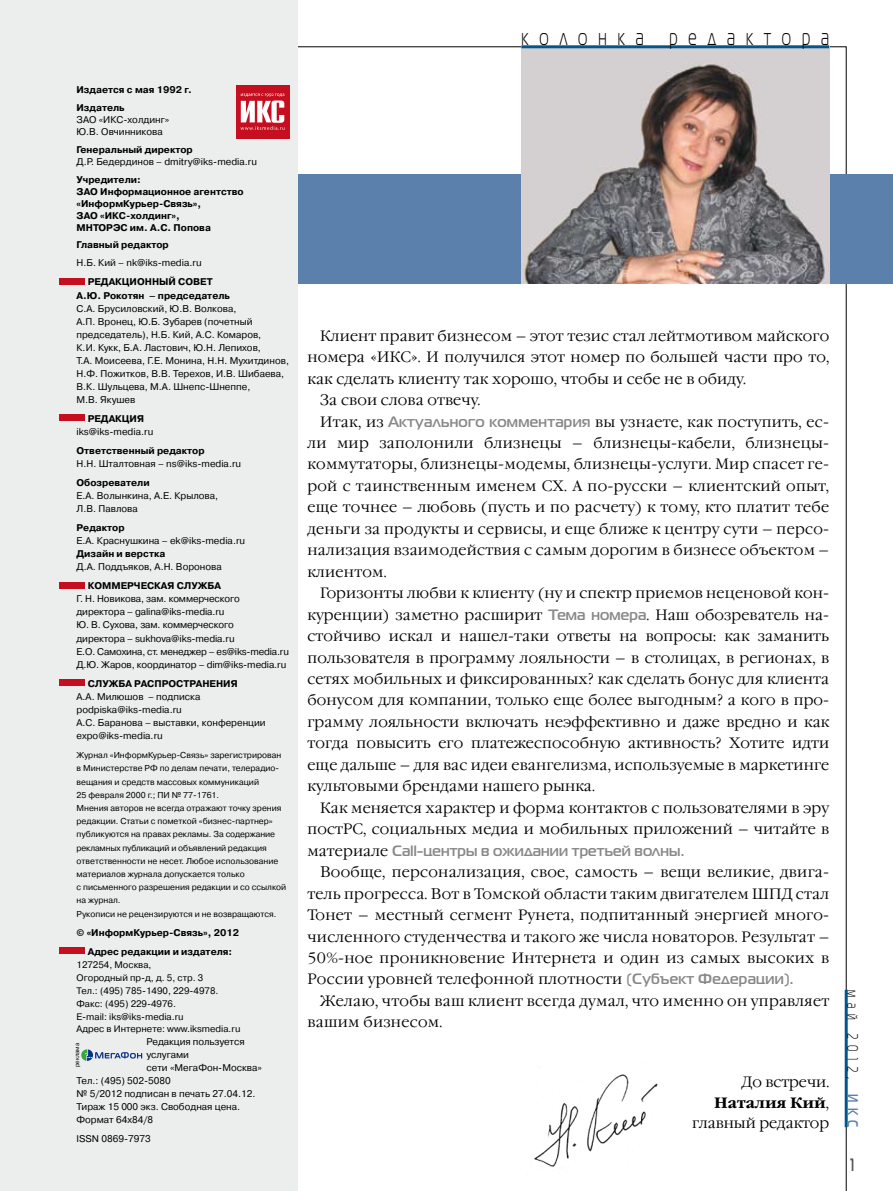
<style>
.page{position:relative;width:893px;height:1191px;background:#fff}
.page>*{position:absolute;margin:0;border:0;box-sizing:border-box;transform-origin:0 0}
.t1{font:22.5px "Magistral C";letter-spacing:.7em;color:#000;scale:.7 1}
.t2{font:700 18px "Magistral C";color:#58585a;scale:.7 1}
.t3{font:300 15px/21.5px "Garamond C";letter-spacing:.01em;color:#000;text-align:right}
.t4{font:700 15px "Magistral C";letter-spacing:.01em;color:#87888a}
.t5{font:15px "Magistral C";letter-spacing:.55em;color:#000;scale:.7 1}
.t6{font:9.75px/13px "Pragmatica C";color:#000}
.t7{font:700 9.75px/12px "Pragmatica C";color:#000}
.t8{font:9.45px/12.9px "Pragmatica C";color:#000}
.t9{font:8.55px/13.2px "Pragmatica C";color:#000}
.t10{font:6px "Pragmatica C";color:#000}
.s1{font-family:"Magistral C";font-weight:700;color:#87888a}
.s2{font-family:"Garamond C";font-weight:300;color:#000}
.s3{font-weight:700;color:#5b80ab}
.s4{font-weight:700}
</style>
<div class="page">
<div style="left:284px;top:174px;width:609px;height:110px;background:#5b80ab"></div>
<img style="left:521px;top:48px;width:308px;height:235px">
<img style="left:534px;top:1074px;width:124px;height:93px">
<hr style="left:845px;top:989px;width:3px;height:138px;background:#00578d">
<hr style="left:521px;top:45px;width:308px;height:3px;background:#00578d">
<div style="left:0;top:0;width:298px;height:1191px;background:#eceded"></div>
<div style="left:60px;top:278px;width:25px;height:6px;background:#c50e1f"></div>
<div style="left:60px;top:414px;width:25px;height:7px;background:#c50e1f"></div>
<div style="left:60px;top:582px;width:25px;height:6px;background:#c50e1f"></div>
<div style="left:60px;top:679px;width:25px;height:6px;background:#c50e1f"></div>
<div style="left:60px;top:947px;width:25px;height:7px;background:#c50e1f"></div>
<svg style="left:81px;top:1049px;width:61px;height:11px"></svg>
<div style="left:236px;top:85px;width:53px;height:53px;background:#c50e1f"></div>
<svg style="left:241px;top:93px;width:43px;height:37px"></svg>
<p class="t7" style="left:77px;top:80px;width:117px;line-height:18px">Издается с мая 1992 г.<br>Издатель</p>
<p class="t6" style="left:77px;top:113px;width:94px;line-height:12px">ЗАО «ИКС-холдинг»<br>Ю.В. Овчинникова</p>
<p class="t7" style="left:77px;top:143px;width:118px">Генеральный директор</p>
<p class="t6" style="left:77px;top:155px;width:182px">Д.Р. Бедердинов – dmitry@iks-media.ru</p>
<p class="t7" style="left:77px;top:173px;width:169px">Учредители:<br>ЗАО Информационное агентство «ИнформКурьер-Связь»,<br>ЗАО «ИКС-холдинг»,<br>МНТОРЭС им. А.С. Попова</p>
<p class="t7" style="left:77px;top:239px;width:94px">Главный редактор</p>
<p class="t6" style="left:77px;top:257px;width:127px">Н.Б. Кий – nk@iks-media.ru</p>
<p class="t7" style="left:77px;top:276px;width:155px;line-height:13px;text-indent:11px">РЕДАКЦИОННЫЙ СОВЕТ<br>А.Ю. Рокотян – председатель</p>
<p class="t6" style="left:77px;top:302px;width:214px">С.А. Брусиловский, Ю.В. Волкова,<br>А.П. Вронец, Ю.Б. Зубарев (почетный председатель), Н.Б. Кий, А.С. Комаров,<br>К.И. Кукк, Б.А. Ластович, Ю.Н. Лепихов,<br>Т.А. Моисеева, Г.Е. Монина, Н.Н. Мухитдинов, Н.Ф. Пожитков, В.В. Терехов, И.В. Шибаева, В.К. Шульцева, М.А. Шнепс-Шнеппе,<br>М.В. Якушев</p>
<p class="t7" style="left:88px;top:412px;width:58px">РЕДАКЦИЯ</p>
<p class="t6" style="left:77px;top:425px;width:78px">iks@iks-media.ru</p>
<p class="t7" style="left:77px;top:445px;width:130px">Ответственный редактор</p>
<p class="t6" style="left:77px;top:457px;width:166px">Н.Н. Шталтовная – ns@iks-media.ru</p>
<p class="t7" style="left:77px;top:477px;width:75px">Обозреватели</p>
<p class="t6" style="left:77px;top:489px;width:143px">Е.А. Волынкина, А.Е. Крылова,<br>Л.В. Павлова</p>
<p class="t7" style="left:77px;top:522px;width:50px">Редактор</p>
<p class="t6" style="left:77px;top:534px;width:170px">Е.А. Краснушкина – ek@iks-media.ru</p>
<p class="t7" style="left:77px;top:548px;width:90px">Дизайн и верстка</p>
<p class="t6" style="left:77px;top:560px;width:147px">Д.А. Поддъяков, А.Н. Воронова</p>
<p class="t7" style="left:88px;top:580px;width:135px">КОММЕРЧЕСКАЯ СЛУЖБА</p>
<p class="t6" style="left:77px;top:592px;width:214px">Г. Н. Новикова, зам. коммерческого директора – galina@iks-media.ru<br>Ю. В. Сухова, зам. коммерческого<br>директора – sukhova@iks-media.ru<br>Е.О. Самохина, ст. менеджер – es@iks-media.ru Д.Ю. Жаров, координатор – dim@iks-media.ru</p>
<p class="t7" style="left:88px;top:677px;width:151px">СЛУЖБА РАСПРОСТРАНЕНИЯ</p>
<p class="t6" style="left:77px;top:690px;width:191px">А.А. Милюшов – подписка podpiska@iks-media.ru<br>А.С. Баранова – выставки, конференции expo@iks-media.ru</p>
<p class="t9" style="left:77px;top:748px;width:211px">Журнал «ИнформКурьер-Связь» зарегистрирован в Министерстве РФ по делам печати, телерадио&shy;вещания и средств массовых коммуникаций<br>25 февраля 2000 г.; ПИ № 77-1761.<br>Мнения авторов не всегда отражают точку зрения редакции. Статьи с пометкой «бизнес-партнер» публикуются на правах рекламы. За содержание рекламных публикаций и объявлений редакция ответственности не несет. Любое использование материалов журнала допускается только<br>с письменного разрешения редакции и со ссылкой на журнал.<br>Рукописи не рецензируются и не возвращаются.</p>
<p class="t7" style="left:77px;top:923px;width:164px;line-height:18.9px;text-align:center">© «ИнформКурьер-Связь», 2012<br>Адрес редакции и издателя:</p>
<p class="t8" style="left:77px;top:958px;width:165px">127254, Москва,<br>Огородный пр-д, д. 5, стр. 3<br>Тел.: (495) 785-1490, 229-4978.<br>Факс: (495) 229-4976.<br>E-mail: iks@iks-media.ru<br>Адрес в Интернете: www.iksmedia.ru</p>
<p class="t6" style="left:146px;top:1035px;width:100px">Редакция пользуется</p>
<p class="t6" style="left:146px;top:1048px;width:44px">услугами</p>
<p class="t6" style="left:146px;top:1061px;width:117px">сети «МегаФон-Москва»</p>
<p class="t6" style="left:77px;top:1074px;width:96px">Тел.: (495) 502-5080</p>
<p class="t6" style="left:77px;top:1087px;width:180px">№ 5/2012 подписан в печать 27.04.12.</p>
<p class="t6" style="left:77px;top:1100px;width:165px">Тираж 15 000 экз. Свободная цена.</p>
<p class="t6" style="left:77px;top:1113px;width:78px">Формат 64х84/8</p>
<p class="t6" style="left:77px;top:1132px;width:76px">ISSN 0869-7973</p>
<p class="t10" style="left:74px;top:1067px;width:26px;rotate:-90deg">реклама</p>
<h1 class="t1" style="left:521px;top:26px;width:441px">колонка редактора</h1>
<p class="t3" style="left:320px;top:325px;width:510px">Клиент правит бизнесом – этот тезис стал лейтмотивом майского</p>
<p class="t3" style="left:307px;top:347px;width:523px">номера «ИКС». И получился этот номер по большей части про то,</p>
<p class="t3" style="left:307px;top:368px;width:440px">как сделать клиенту так хорошо, чтобы и себе не в обиду.</p>
<p class="t3" style="left:320px;top:390px;width:162px">За свои слова отвечу.</p>
<p class="t3" style="left:320px;top:411px;width:510px">Итак, из <span class="s1">Актуального комментария</span> вы узнаете, как поступить, ес-</p>
<p class="t3" style="left:307px;top:432px;width:523px">ли мир заполонили близнецы – близнецы-кабели, близнецы-</p>
<p class="t3" style="left:307px;top:454px;width:523px">коммутаторы, близнецы-модемы, близнецы-услуги. Мир спасет ге-</p>
<p class="t3" style="left:307px;top:475px;width:523px">рой с таинственным именем СХ. А по-русски – клиентский опыт,</p>
<p class="t3" style="left:307px;top:497px;width:523px">еще точнее – любовь (пусть и по расчету) к тому, кто платит тебе</p>
<p class="t3" style="left:307px;top:518px;width:523px">деньги за продукты и сервисы, и еще ближе к центру сути – персо-</p>
<p class="t3" style="left:307px;top:540px;width:523px">нализация взаимодействия с самым дорогим в бизнесе объектом –</p>
<p class="t3" style="left:307px;top:561px;width:81px">клиентом.</p>
<p class="t3" style="left:320px;top:583px;width:510px">Горизонты любви к клиенту (ну и спектр приемов неценовой кон-</p>
<p class="t3" style="left:307px;top:604px;width:523px">куренции) заметно расширит <span class="s1">Тема номера</span>. Наш обозреватель на-</p>
<p class="t3" style="left:307px;top:625px;width:523px">стойчиво искал и нашел-таки ответы на вопросы: как заманить</p>
<p class="t3" style="left:307px;top:647px;width:523px">пользователя в программу лояльности – в столицах, в регионах, в</p>
<p class="t3" style="left:307px;top:668px;width:523px">сетях мобильных и фиксированных? как сделать бонус для клиента</p>
<p class="t3" style="left:307px;top:690px;width:523px">бонусом для компании, только еще более выгодным? а кого в про-</p>
<p class="t3" style="left:307px;top:711px;width:523px">грамму лояльности включать неэффективно и даже вредно и как</p>
<p class="t3" style="left:307px;top:733px;width:523px">тогда повысить его платежеспособную активность? Хотите идти</p>
<p class="t3" style="left:307px;top:754px;width:523px">еще дальше – для вас идеи евангелизма, используемые в маркетинге</p>
<p class="t3" style="left:307px;top:776px;width:289px">культовыми брендами нашего рынка.</p>
<p class="t3" style="left:320px;top:797px;width:510px">Как меняется характер и форма контактов с пользователями в эру</p>
<p class="t3" style="left:307px;top:819px;width:523px">постРС, социальных медиа и мобильных приложений – читайте в</p>
<p class="t4" style="left:307px;top:841px;width:378px"><span class="s2">материале</span> Call-центры в ожидании третьей волны.</p>
<p class="t3" style="left:307px;top:861px;width:523px;text-align:justify;text-indent:13px">Вообще, персонализация, свое, самость – вещи великие, двига&shy;тель прогресса. Вот в Томской области таким двигателем ШПД стал Тонет – местный сегмент Рунета, подпитанный энергией много&shy;численного студенчества и такого же числа новаторов. Результат – 50%-ное проникновение Интернета и один из самых высоких в России уровней телефонной плотности <span class="s1">(Субъект Федерации).</span></p>
<p class="t3" style="left:307px;top:990px;width:523px;text-align:left;text-indent:13px">Желаю, чтобы ваш клиент всегда думал, что именно он управляет вашим бизнесом.</p>
<p class="t5" style="left:861px;top:989px;width:198px;rotate:90deg">май 2012, <span class="s3">ИКС</span></p>
<p class="t2" style="left:850px;top:1154px;width:7px">1</p>
<p class="t3" style="left:692px;top:1072px;width:139px;line-height:20.4px">До встречи.<br><span class="s4">Наталия Кий</span>, главный редактор</p>
</div>
